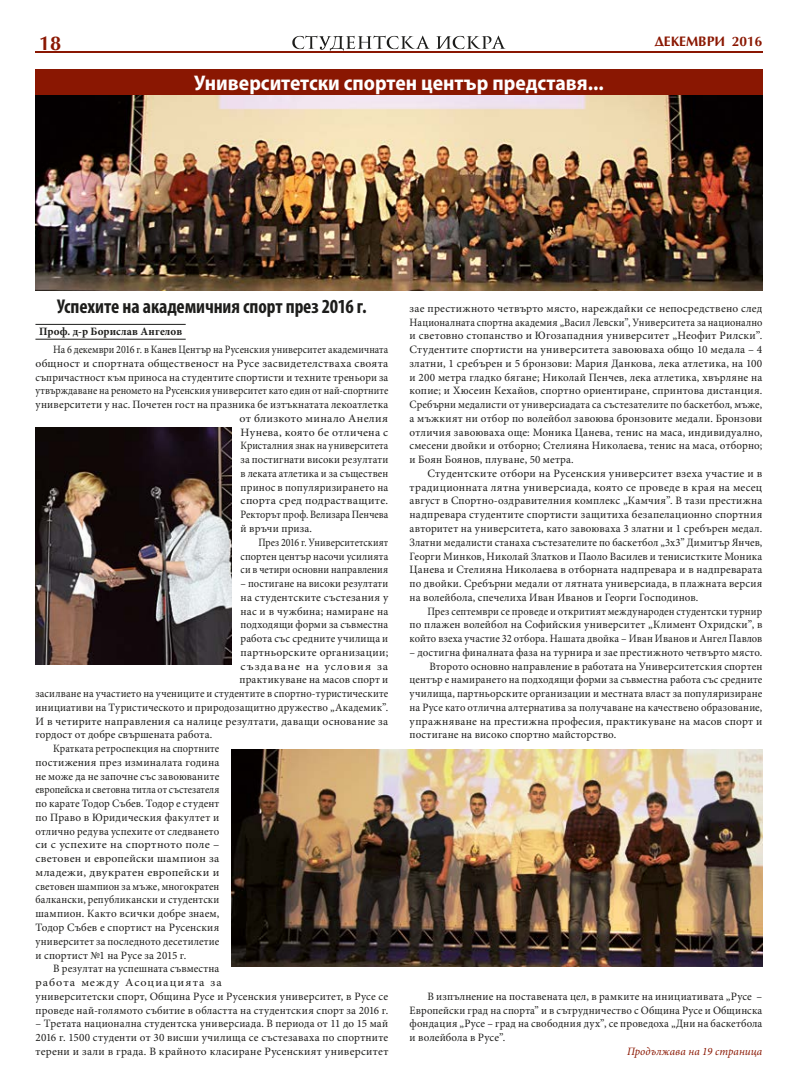
<style>
.page{position:relative;width:798px;height:1092px;background:#fff}
.page>*{position:absolute;margin:0;border:0;box-sizing:border-box;transform-origin:0 0}
.t1{font:700 semi-condensed 21.25px "Myriad Pro";color:#fff}
.t2{font:700 condensed 20px "Myriad Pro";letter-spacing:-.005em;color:#1d1d1b}
.t3{font:700 20px "AG Optima Cyr";color:#8a1702}
.t4{font:700 13.75px "AG Optima Cyr";color:#8a1702}
.t5{font:11.25px/13.8px "Minion Pro";letter-spacing:.015em;color:#1d1d1b;text-align:justify}
.t6{font:11.25px "Minion Pro";letter-spacing:.015em;color:#1d1d1b;scale:.96 1}
.t7{font:11.25px/13.8px "Minion Pro";letter-spacing:.015em;color:#1d1d1b;text-align:justify;scale:.93 1}
.t8{font:11.25px "Minion Pro";letter-spacing:.015em;color:#1d1d1b;scale:.95 1}
.t9{font:11.25px "Minion Pro";letter-spacing:.015em;color:#1d1d1b;scale:.94 1}
.t10{font:11.25px "Minion Pro";letter-spacing:.015em;color:#1d1d1b;scale:.9 1}
.t11{font:11.25px "Minion Pro";letter-spacing:.015em;color:#1d1d1b;scale:.89 1}
.t12{font:11.25px "Minion Pro";letter-spacing:.015em;color:#1d1d1b;scale:.91 1}
.t13{font:11.25px "Minion Pro";letter-spacing:.015em;color:#1d1d1b;scale:1.05 1}
.t14{font:11.25px "Minion Pro";letter-spacing:.015em;color:#1d1d1b;scale:.92 1}
.t15{font:11.25px "Minion Pro";letter-spacing:.015em;color:#1d1d1b;scale:1.04 1}
.t16{font:11.25px "Minion Pro";letter-spacing:.015em;color:#1d1d1b;scale:1.07 1}
.t17{font:11.25px "Minion Pro";letter-spacing:.015em;color:#1d1d1b;scale:1.08 1}
.t18{font:11.25px "Minion Pro";letter-spacing:.09em;color:#1d1d1b;scale:1.08 1}
.t19{font:700 11.25px "Minion Pro";letter-spacing:.015em;color:#1d1d1b}
.t20{font:11.25px "Minion Pro";letter-spacing:.015em;color:#1d1d1b;scale:1.06 1}
.t21{font:italic 11.25px "Minion Pro";letter-spacing:.005em;color:#8a1702}
.t22{font:11.25px "Minion Pro";letter-spacing:.075em;color:#1d1d1b;scale:1.08 1}
</style>
<div class="page">
<svg style="left:436px;top:36px;width:69px;height:13px"></svg>
<svg style="left:292px;top:35px;width:138px;height:17px"></svg>
<hr style="left:35px;top:52px;width:727px;height:1px;background:#8a1702">
<div style="left:35px;top:69px;width:727px;height:27px;background:#8a1702"></div>
<hr style="left:35px;top:324px;width:151px;height:1px;background:#1d1d1b">
<hr style="left:35px;top:339px;width:151px;height:1px;background:#1d1d1b">
<img style="left:35px;top:428px;width:196px;height:236px">
<img style="left:35px;top:96px;width:727px;height:195px">
<img style="left:231px;top:749px;width:531px;height:217px">
<h2 class="t3" style="left:39px;top:32px;width:24px">18</h2>
<p class="t4" style="left:654px;top:34px;width:109px">ДЕКЕМВРИ 2016</p>
<h1 class="t1" style="left:194px;top:70px;width:411px">Университетски спортен център представя...</h1>
<h2 class="t2" style="left:57px;top:293px;width:311px">Успехите на академичния спорт през 2016 г.</h2>
<p class="t19" style="left:39px;top:324px;width:145px">Проф. д-р Борислав Ангелов</p>
<p class="t10" style="left:53px;top:342px;width:373px">На 6 декември 2016 г. в Канев Център на Русенския университет академичната</p>
<p class="t5" style="left:35px;top:356px;width:354px">общност и спортната общественост на Русе засвидетелстваха своята</p>
<p class="t8" style="left:35px;top:369px;width:373px">съпричастност към приноса на студентите спортисти и техните треньори за</p>
<p class="t10" style="left:35px;top:383px;width:393px">утвърждаване на реномето на Русенския университет като един от най-спортните</p>
<p class="t5" style="left:35px;top:398px;width:354px">университети у нас. Почетен гост на празника бе изтъкнатата лекоатлетка</p>
<p class="t20" style="left:239px;top:411px;width:142px">от близкото минало Анелия</p>
<p class="t13" style="left:240px;top:424px;width:142px">Нунева, която бе отличена с</p>
<p class="t10" style="left:240px;top:438px;width:165px">Кристалния знак на университета</p>
<p class="t8" style="left:240px;top:452px;width:157px">за постигнати високи резултати</p>
<p class="t9" style="left:240px;top:466px;width:158px">в леката атлетика и за съществен</p>
<p class="t5" style="left:240px;top:480px;width:149px">принос в популяризирането на</p>
<p class="t13" style="left:240px;top:493px;width:142px">спорта сред подрастващите.</p>
<p class="t12" style="left:240px;top:507px;width:164px">Ректорът проф. Велизара Пенчева</p>
<p class="t5" style="left:240px;top:521px;width:73px">й връчи приза.</p>
<p class="t11" style="left:258px;top:534px;width:147px">През 2016 г. Университетският</p>
<p class="t7" style="left:240px;top:549px;width:160px">спортен център насочи усилията</p>
<p class="t12" style="left:240px;top:562px;width:164px">си в четири основни направления</p>
<p class="t7" style="left:240px;top:576px;width:160px">– постигане на високи резултати</p>
<p class="t5" style="left:240px;top:590px;width:149px">на студентските състезания у</p>
<p class="t5" style="left:240px;top:604px;width:149px">нас и в чужбина; намиране на</p>
<p class="t8" style="left:240px;top:617px;width:157px">подходящи форми за съвместна</p>
<p class="t6" style="left:240px;top:631px;width:155px">работа със средните училища и</p>
<p class="t5" style="left:240px;top:645px;width:149px">партньорските организации;</p>
<p class="t22" style="left:240px;top:658px;width:138px">създаване на условия за</p>
<p class="t5" style="left:239px;top:673px;width:150px">практикуване на масов спорт и</p>
<p class="t9" style="left:35px;top:686px;width:377px">засилване на участието на учениците и студентите в спортно-туристическите</p>
<p class="t6" style="left:35px;top:699px;width:369px">инициативи на Туристическото и природозащитно дружество „Академик”.</p>
<p class="t5" style="left:35px;top:714px;width:354px">И в четирите направления са налице резултати, даващи основание за</p>
<p class="t5" style="left:35px;top:728px;width:178px">гордост от добре свършената работа.</p>
<p class="t14" style="left:53px;top:741px;width:182px">Кратката ретроспекция на спортните</p>
<p class="t5" style="left:35px;top:755px;width:185px">постижения през изминалата година</p>
<p class="t5" style="left:35px;top:769px;width:185px">не може да не започне със завоюваните</p>
<p class="t11" style="left:35px;top:782px;width:208px">европейска и световна титла от състезателя</p>
<p class="t6" style="left:35px;top:796px;width:193px">по карате Тодор Събев. Тодор е студент</p>
<p class="t5" style="left:35px;top:810px;width:185px">по Право в Юридическия факултет и</p>
<p class="t6" style="left:35px;top:823px;width:193px">отлично редува успехите от следването</p>
<p class="t17" style="left:35px;top:837px;width:172px">си с успехите на спортното поле –</p>
<p class="t15" style="left:35px;top:851px;width:178px">световен и европейски шампион за</p>
<p class="t16" style="left:35px;top:864px;width:173px">младежи, двукратен европейски и</p>
<p class="t7" style="left:35px;top:879px;width:199px">световен шампион за мъже, многократен</p>
<p class="t9" style="left:35px;top:892px;width:197px">балкански, републикански и студентски</p>
<p class="t5" style="left:35px;top:906px;width:185px">шампион. Както всички добре знаем,</p>
<p class="t5" style="left:35px;top:920px;width:185px">Тодор Събев е спортист на Русенския</p>
<p class="t8" style="left:35px;top:933px;width:195px">университет за последното десетилетие</p>
<p class="t5" style="left:35px;top:948px;width:152px">и спортист №1 на Русе за 2015 г.</p>
<p class="t5" style="left:53px;top:961px;width:168px">В резултат на успешната съвместна</p>
<p class="t18" style="left:35px;top:974px;width:174px">работа между Асоциацията за</p>
<p class="t5" style="left:35px;top:989px;width:354px">университетски спорт, Община Русе и Русенския университет, в Русе се</p>
<p class="t5" style="left:35px;top:1003px;width:354px">проведе най-голямото събитие в областта на студентския спорт за 2016 г.</p>
<p class="t5" style="left:35px;top:1016px;width:354px">– Третата национална студентска универсиада. В периода от 11 до 15 май 2016 г. 1500 студенти от 30 висши училища се състезаваха по спортните терени и зали в града. В крайното класиране Русенският университет</p>
<p class="t5" style="left:409px;top:301px;width:354px">зае престижното четвърто място, нареждайки се непосредствено след Националната спортна академия „Васил Левски”, Университета за национално и световно стопанство и Югозападния университет „Неофит Рилски”.<br>Студентите спортисти на университета завоюваха общо 10 медала – 4 златни, 1 сребърен и 5 бронзови: Мария Данкова, лека атлетика, на 100 и 200 метра гладко бягане; Николай Пенчев, лека атлетика, хвърляне на копие; и Хюсеин Кехайов, спортно ориентиране, спринтова дистанция.<br>Сребърни медалисти от универсиадата са състезателите по баскетбол, мъже, а мъжкият ни отбор по волейбол завоюва бронзовите медали. Бронзови отличия завоюваха още: Моника Цанева, тенис на маса, индивидуално, смесени двойки и отборно; Стелияна Николаева, тенис на маса, отборно; и Боян Боянов, плуване, 50 метра.</p>
<p class="t5" style="left:409px;top:466px;width:354px;text-indent:18px">Студентските отбори на Русенския университет взеха участие и в традиционната лятна универсиада, която се проведе в края на месец август в Спортно-оздравителния комплекс „Камчия”. В тази престижна надпревара студентите спортисти защитиха безапелационно спортния авторитет на университета, като завоюваха 3 златни и 1 сребърен медал.<br>Златни медалисти станаха състезателите по баскетбол „3x3” Димитър Янчев, Георги Минков, Николай Златков и Паоло Василев и тенисистките Моника Цанева и Стелияна Николаева в отборната надпревара и в надпреварата по двойки. Сребърни медали от лятната универсиада, в плажната версия на волейбола, спечелиха Иван Иванов и Георги Господинов.</p>
<p class="t7" style="left:409px;top:604px;width:380px;text-indent:18px">През септември се проведе и откритият международен студентски турнир по плажен волейбол на Софийския университет „Климент Охридски”, в който взеха участие 32 отбора. Нашата двойка – Иван Иванов и Ангел Павлов</p>
<p class="t5" style="left:409px;top:645px;width:354px">– достигна финалната фаза на турнира и зае престижното четвърто място.</p>
<p class="t6" style="left:429px;top:658px;width:348px">Второто основно направление в работата на Университетския спортен</p>
<p class="t9" style="left:409px;top:672px;width:376px">център е намирането на подходящи форми за съвместна работа със средните</p>
<p class="t6" style="left:409px;top:686px;width:369px">училища, партньорските организации и местната власт за популяризиране</p>
<p class="t8" style="left:409px;top:699px;width:372px">на Русе като отлична алтернатива за получаване на качествено образование,</p>
<p class="t5" style="left:409px;top:714px;width:354px">упражняване на престижна професия, практикуване на масов спорт и</p>
<p class="t5" style="left:409px;top:728px;width:208px">постигане на високо спортно майсторство.</p>
<p class="t5" style="left:409px;top:989px;width:354px;text-indent:18px">В изпълнение на поставената цел, в рамките на инициативата „Русе – Европейски град на спорта” и в сътрудничество с Община Русе и Общинска фондация „Русе – град на свободния дух”, се проведоха „Дни на баскетбола и волейбола в Русе”.</p>
<p class="t21" style="left:626px;top:1043px;width:137px">Продължава на 19 страница</p>
</div>
